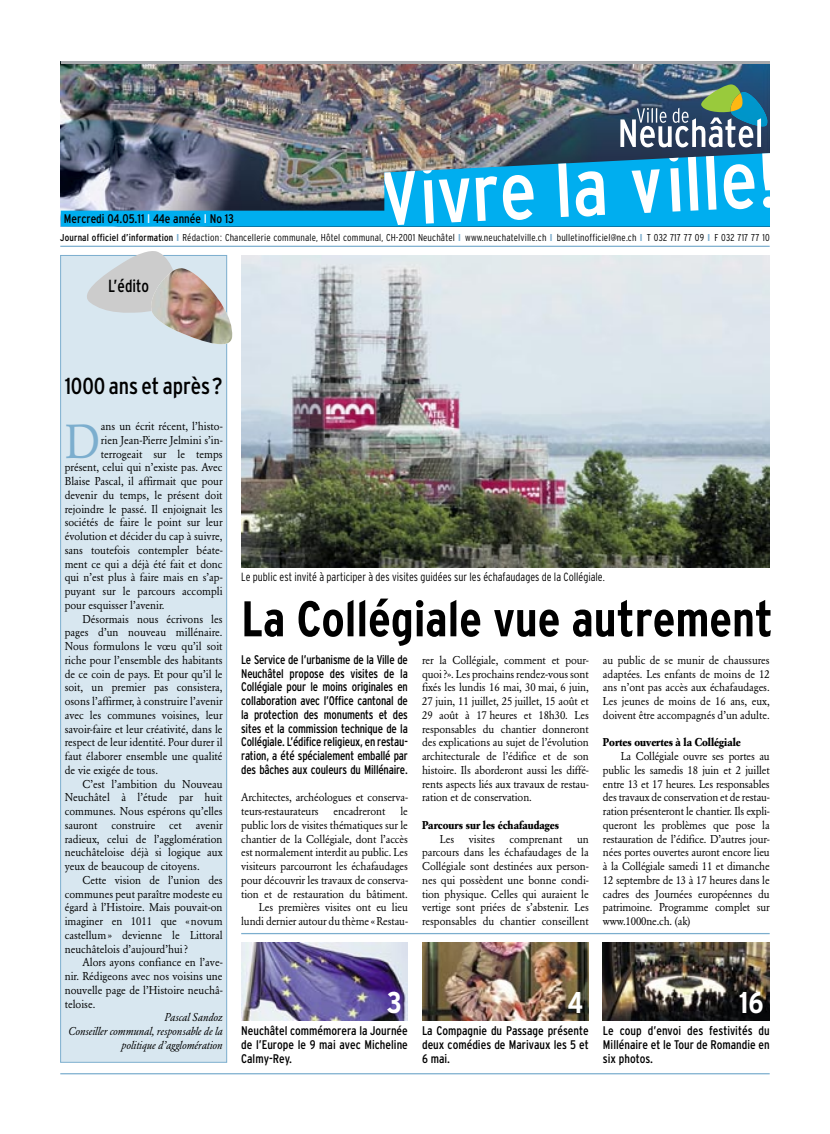
<style>
.page{position:relative;width:830px;height:1134px;background:#fff}
.page>*{position:absolute;margin:0;border:0;box-sizing:border-box;transform-origin:0 0}
.t1{font:700 condensed 50px "Interstate";letter-spacing:-.005em;color:#000}
.t2{font:47.38px "Garamond BE";color:#7caece;scale:.95 1}
.t3{font:700 condensed 30px "Interstate";color:#fff}
.t4{font:condensed 23.12px "Interstate";letter-spacing:-.005em;color:#000}
.t5{font:condensed 17.5px "Interstate";color:#000;scale:.95 1}
.t6{font:condensed 12.5px/13.8px "Interstate";color:#000;text-align:justify;scale:.95 1}
.t7{font:condensed 12.5px/13.8px "Interstate";color:#000;text-align:justify}
.t8{font:300 condensed 11.88px "Interstate";color:#000;scale:.95 1}
.t9{font:11.25px/13.8px "Garamond BE";color:#000;text-align:justify;scale:.95 1}
.t10{font:italic 11.25px/13.8px "Garamond BE";color:#000;text-align:right;scale:.95 1}
.t11{font:700 11.25px "Garamond BE";color:#000;scale:.95 1}
.t12{font:300 condensed 10px "Interstate";letter-spacing:.015em;color:#000}
.s1{color:#fff}
.s2{font-weight:400}
.s3{font-weight:700;font-stretch:normal;color:#7caece}
</style>
<div class="page">
<img style="left:61px;top:63px;width:708px;height:90px">
<hr style="left:61px;top:61px;width:708px;height:2px;background:#a7a9ac">
<svg style="left:620px;top:84px;width:149px;height:63px;background:#5f7d88"></svg>
<img style="left:61px;top:153px;width:708px;height:74px">
<svg style="left:380px;top:166px;width:36px;height:59px"></svg>
<svg style="left:422px;top:164px;width:47px;height:60px"></svg>
<svg style="left:475px;top:175px;width:58px;height:46px"></svg>
<svg style="left:558px;top:157px;width:10px;height:60px"></svg>
<svg style="left:575px;top:171px;width:29px;height:46px"></svg>
<svg style="left:631px;top:169px;width:28px;height:44px"></svg>
<svg style="left:668px;top:153px;width:12px;height:59px"></svg>
<svg style="left:687px;top:153px;width:11px;height:58px"></svg>
<svg style="left:705px;top:153px;width:11px;height:57px"></svg>
<svg style="left:723px;top:164px;width:31px;height:45px"></svg>
<svg style="left:761px;top:153px;width:8px;height:55px"></svg>
<img style="left:241px;top:255px;width:528px;height:313px">
<hr style="left:60px;top:1073px;width:709px;height:1px;background:#7caece">
<hr style="left:60px;top:246px;width:709px;height:1px;background:#7caece">
<div style="left:61px;top:256px;width:165px;height:806px;background:#d8e7f0"></div>
<div style="left:60px;top:255px;width:167px;height:807px;border:1px solid #7caece"></div>
<svg style="left:75px;top:251px;width:153px;height:104px"></svg>
<img style="left:151px;top:268px;width:82px;height:76px">
<hr style="left:241px;top:933px;width:528px;height:1px;background:#7caece">
<img style="left:241px;top:943px;width:166px;height:77px">
<img style="left:422px;top:943px;width:166px;height:77px">
<img style="left:602px;top:943px;width:167px;height:77px">
<p class="t7" style="left:64px;top:213px;width:172px">Mercredi 04.05.11 <span class="s1">I</span> 44e année <span class="s1">I</span> No 13</p>
<p class="t12" style="left:60px;top:234px;width:710px"><span class="s2">Journal officiel d’information</span> <span class="s3">I</span> Rédaction: Chancellerie communale, Hôtel communal, CH-2001 Neuchâtel <span class="s3">I</span> www.neuchatelville.ch <span class="s3">I</span> bulletinofficiel@ne.ch <span class="s3">I</span> T 032 717 77 09 <span class="s3">I</span> F 032 717 77 10</p>
<h3 class="t5" style="left:108px;top:279px;width:44px">L’édito</h3>
<h3 class="t4" style="left:65px;top:377px;width:159px">1000 ans et après?</h3>
<h2 class="t2" style="left:65px;top:421px;width:39px">D</h2>
<p class="t9" style="left:101px;top:420px;width:129px">ans un écrit récent, l’histo-</p>
<p class="t9" style="left:101px;top:434px;width:129px">rien Jean-Pierre Jelmini s’in-</p>
<p class="t9" style="left:101px;top:448px;width:129px">terrogeait sur le temps</p>
<p class="t9" style="left:65px;top:461px;width:168px">présent, celui qui n’existe pas. Avec</p>
<p class="t9" style="left:65px;top:475px;width:168px">Blaise Pascal, il affirmait que pour</p>
<p class="t9" style="left:65px;top:489px;width:168px">devenir du temps, le présent doit</p>
<p class="t9" style="left:65px;top:503px;width:168px">rejoindre le passé. Il enjoignait les</p>
<p class="t9" style="left:65px;top:516px;width:168px">sociétés de faire le point sur leur</p>
<p class="t9" style="left:65px;top:530px;width:168px">évolution et décider du cap à suivre,</p>
<p class="t9" style="left:65px;top:544px;width:168px">sans toutefois contempler béate-</p>
<p class="t9" style="left:65px;top:558px;width:168px">ment ce qui a déjà été fait et donc</p>
<p class="t9" style="left:65px;top:571px;width:168px">qui n’est plus à faire mais en s’ap-</p>
<p class="t9" style="left:65px;top:585px;width:168px">puyant sur le parcours accompli</p>
<p class="t9" style="left:65px;top:599px;width:107px">pour esquisser l’avenir.</p>
<p class="t9" style="left:82px;top:613px;width:149px">Désormais nous écrivons les</p>
<p class="t9" style="left:65px;top:626px;width:168px">pages d’un nouveau millénaire.</p>
<p class="t9" style="left:65px;top:640px;width:168px">Nous formulons le vœu qu’il soit</p>
<p class="t9" style="left:65px;top:654px;width:168px">riche pour l’ensemble des habitants</p>
<p class="t9" style="left:65px;top:668px;width:168px">de ce coin de pays. Et pour qu’il le</p>
<p class="t9" style="left:65px;top:681px;width:168px">soit, un premier pas consistera,</p>
<p class="t9" style="left:65px;top:695px;width:168px">osons l’affirmer, à construire l’avenir</p>
<p class="t9" style="left:65px;top:709px;width:168px">avec les communes voisines, leur</p>
<p class="t9" style="left:65px;top:723px;width:168px">savoir-faire et leur créativité, dans le</p>
<p class="t9" style="left:65px;top:736px;width:168px">respect de leur identité. Pour durer il</p>
<p class="t9" style="left:65px;top:750px;width:168px">faut élaborer ensemble une qualité</p>
<p class="t9" style="left:65px;top:764px;width:100px">de vie exigée de tous.</p>
<p class="t9" style="left:82px;top:778px;width:149px">C’est l’ambition du Nouveau</p>
<p class="t9" style="left:65px;top:791px;width:168px">Neuchâtel à l’étude par huit</p>
<p class="t9" style="left:65px;top:805px;width:168px">communes. Nous espérons qu’elles</p>
<p class="t9" style="left:65px;top:819px;width:168px">sauront construire cet avenir</p>
<p class="t9" style="left:65px;top:833px;width:168px">radieux, celui de l’agglomération</p>
<p class="t9" style="left:65px;top:846px;width:168px">neuchâteloise déjà si logique aux</p>
<p class="t9" style="left:65px;top:860px;width:143px">yeux de beaucoup de citoyens.</p>
<p class="t9" style="left:82px;top:874px;width:149px">Cette vision de l’union des</p>
<p class="t9" style="left:65px;top:888px;width:168px">communes peut paraître modeste eu</p>
<p class="t9" style="left:65px;top:901px;width:168px">égard à l’Histoire. Mais pouvait-on</p>
<p class="t9" style="left:65px;top:915px;width:168px">imaginer en 1011 que «novum</p>
<p class="t9" style="left:65px;top:929px;width:168px">castellum» devienne le Littoral</p>
<p class="t9" style="left:65px;top:943px;width:131px">neuchâtelois d’aujourd’hui?</p>
<p class="t9" style="left:82px;top:956px;width:149px">Alors ayons confiance en l’ave-</p>
<p class="t9" style="left:65px;top:970px;width:168px">nir. Rédigeons avec nos voisins une</p>
<p class="t9" style="left:65px;top:984px;width:168px">nouvelle page de l’Histoire neuchâ-</p>
<p class="t9" style="left:65px;top:998px;width:34px">teloise.</p>
<p class="t10" style="left:68px;top:1011px;width:164px">Pascal Sandoz<br>Conseiller communal, responsable de la politique d’agglomération</p>
<p class="t8" style="left:241px;top:573px;width:384px">Le public est invité à participer à des visites guidées sur les échafaudages de la Collégiale.</p>
<h1 class="t1" style="left:241px;top:600px;width:533px">La Collégiale vue autrement</h1>
<p class="t6" style="left:241px;top:654px;width:177px">Le Service de l’urbanisme de la Ville de Neuchâtel propose des visites de la Collégiale pour le moins originales en collaboration avec l’Office cantonal de la protection des monuments et des sites et la commission technique de la Collégiale. L’édifice religieux, en restau&shy;ration, a été spécialement emballé par des bâches aux couleurs du Millénaire.</p>
<p class="t9" style="left:241px;top:791px;width:177px">Architectes, archéologues et conserva&shy;teurs-restaurateurs</p>
<p class="t9" style="left:333px;top:805px;width:56px">encadreront</p>
<p class="t9" style="left:241px;top:805px;width:177px;text-align:right">le<br>public lors de visites thématiques sur le chantier de la Collégiale, dont l’accès est normalement interdit au public. Les visiteurs parcourront les échafaudages pour découvrir les travaux de conserva&shy;tion et de restauration du bâtiment.<br>Les premières visites ont eu lieu lundi dernier autour du thème «Restau-</p>
<p class="t9" style="left:422px;top:654px;width:177px">rer la Collégiale, comment et pour&shy;quoi?». Les prochains rendez-vous sont fixés les lundis 16 mai, 30 mai, 6 juin, 27 juin, 11 juillet, 25 juillet, 15 août et 29 août à 17 heures et 18h30. Les responsables du chantier donneront des explications au sujet de l’évolution architecturale de l’édifice et de son histoire. Ils aborderont aussi les diffé&shy;rents aspects liés aux travaux de restau&shy;ration et de conservation.</p>
<p class="t11" style="left:422px;top:820px;width:146px">Parcours sur les échafaudages</p>
<p class="t9" style="left:439px;top:833px;width:17px">Les</p>
<p class="t9" style="left:468px;top:833px;width:29px">visites</p>
<p class="t9" style="left:509px;top:833px;width:57px">comprenant</p>
<p class="t9" style="left:422px;top:833px;width:177px;text-indent:155px">un parcours dans les échafaudages de la Collégiale sont destinées aux person&shy;nes qui possèdent une bonne condi&shy;tion physique. Celles qui auraient le vertige sont priées de s’abstenir. Les responsables du chantier conseillent</p>
<p class="t9" style="left:602px;top:654px;width:177px">au public de se munir de chaussures adaptées. Les enfants de moins de 12 ans n’ont pas accès aux échafaudages.<br>Les jeunes de moins de 16 ans, eux, doivent être accompagnés d’un adulte.</p>
<p class="t11" style="left:602px;top:738px;width:146px">Portes ouvertes à la Collégiale</p>
<p class="t9" style="left:602px;top:750px;width:177px;text-indent:18px">La Collégiale ouvre ses portes au public les samedis 18 juin et 2 juillet entre 13 et 17 heures. Les responsables des travaux de conservation et de restau&shy;ration présenteront le chantier. Ils expli&shy;queront les problèmes que pose la restauration de l’édifice. D’autres jour&shy;nées portes ouvertes auront encore lieu à la Collégiale samedi 11 et dimanche 12 septembre de 13 à 17 heures dans le cadres des Journées européennes du patrimoine. Programme complet sur www.1000ne.ch. (ak)</p>
<h3 class="t3" style="left:387px;top:991px;width:17px">3</h3>
<h3 class="t3" style="left:567px;top:991px;width:17px">4</h3>
<h3 class="t3" style="left:738px;top:991px;width:26px">16</h3>
<p class="t7" style="left:241px;top:1025px;width:168px">Neuchâtel commémorera la Journée de l’Europe le 9 mai avec Micheline Calmy-Rey.</p>
<p class="t7" style="left:422px;top:1025px;width:168px">La Compagnie du Passage présente deux comédies de Marivaux les 5 et 6 mai.</p>
<p class="t7" style="left:602px;top:1025px;width:168px">Le coup d’envoi des festivités du Millénaire et le Tour de Romandie en six photos.</p>
</div>
